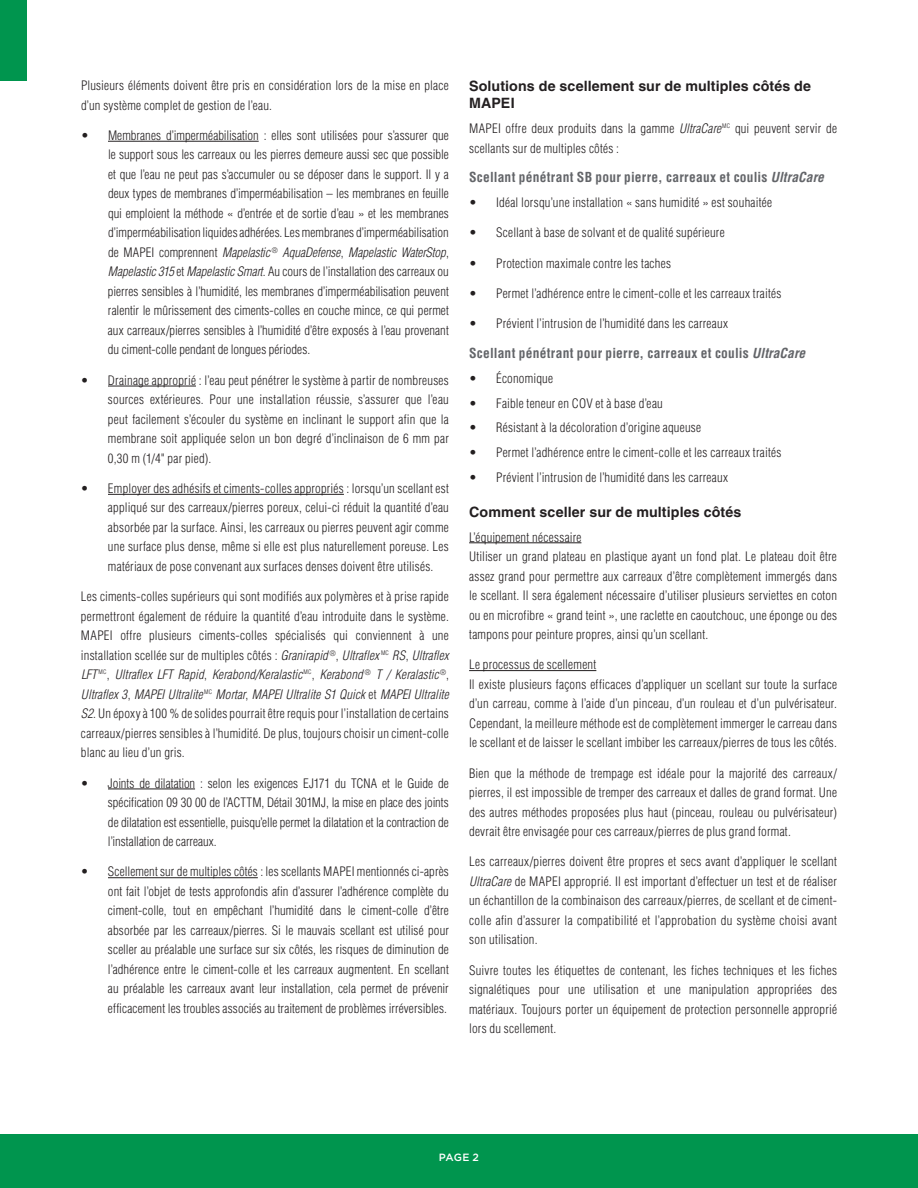
<style>
.page{position:relative;width:918px;height:1188px;background:#fff}
.page>*{position:absolute;margin:0;border:0;box-sizing:border-box;transform-origin:0 0}
.t1{font:700 14.25px/17.1px "Helvetica LT Std";letter-spacing:.005em;color:#231f20}
.t2{font:700 condensed 13.5px "Helvetica LT Std";letter-spacing:.015em;color:#636569}
.t3{font:300 condensed 12.75px/19.5px "Helvetica LT Std";letter-spacing:.02em;color:#231f20;text-align:justify}
.t4{font:500 10.5px "Gotham HTF";color:#fff}
.s1{font-style:italic}
</style>
<div class="page">
<hr style="left:108px;top:141px;width:151px;height:1px;background:#231f20">
<hr style="left:108px;top:386px;width:88px;height:1px;background:#231f20">
<hr style="left:108px;top:494px;width:236px;height:1px;background:#231f20">
<hr style="left:108px;top:789px;width:87px;height:1px;background:#231f20">
<hr style="left:108px;top:877px;width:150px;height:1px;background:#231f20">
<hr style="left:469px;top:542px;width:112px;height:1px;background:#231f20">
<hr style="left:469px;top:670px;width:127px;height:1px;background:#231f20">
<div style="left:0;top:0;width:27px;height:81px;background:#00954e"></div>
<div style="left:0;top:1134px;width:918px;height:54px;background:#00954e"></div>
<p class="t3" style="left:81px;top:76px;width:369px">Plusieurs éléments doivent être pris en considération lors de la mise en place d’un système complet de gestion de l’eau.</p>
<p class="t3" style="left:108px;top:126px;width:342px;text-indent:-27px">• Membranes d’imperméabilisation : elles sont utilisées pour s’assurer que le support sous les carreaux ou les pierres demeure aussi sec que possible et que l’eau ne peut pas s’accumuler ou se déposer dans le support. Il y a deux types de membranes d’imperméabilisation – les membranes en feuille qui emploient la méthode « d’entrée et de sortie d’eau » et les membranes d’imperméabilisation liquides adhérées. Les membranes d’imperméabilisation de MAPEI comprennent <span class="s1">Mapelastic</span> <sup>®</sup> <span class="s1">AquaDefense</span>, <span class="s1">Mapelastic WaterStop</span>, <span class="s1">Mapelastic 315</span> et <span class="s1">Mapelastic Smart</span>. Au cours de l’installation des carreaux ou pierres sensibles à l’humidité, les membranes d’imperméabilisation peuvent ralentir le mûrissement des ciments-colles en couche mince, ce qui permet aux carreaux/pierres sensibles à l’humidité d’être exposés à l’eau provenant du ciment-colle pendant de longues périodes.</p>
<p class="t3" style="left:108px;top:370px;width:342px;text-indent:-27px">• Drainage approprié : l’eau peut pénétrer le système à partir de nombreuses sources extérieures. Pour une installation réussie, s’assurer que l’eau peut facilement s’écouler du système en inclinant le support afin que la membrane soit appliquée selon un bon degré d’inclinaison de 6 mm par 0,30 m (1/4" par pied).</p>
<p class="t3" style="left:108px;top:479px;width:342px;text-indent:-27px">• Employer des adhésifs et ciments-colles appropriés : lorsqu’un scellant est appliqué sur des carreaux/pierres poreux, celui-ci réduit la quantité d’eau absorbée par la surface. Ainsi, les carreaux ou pierres peuvent agir comme une surface plus dense, même si elle est plus naturellement poreuse. Les matériaux de pose convenant aux surfaces denses doivent être utilisés.</p>
<p class="t3" style="left:81px;top:587px;width:369px">Les ciments-colles supérieurs qui sont modifiés aux polymères et à prise rapide permettront également de réduire la quantité d’eau introduite dans le système.<br>MAPEI offre plusieurs ciments-colles spécialisés qui conviennent à une installation scellée sur de multiples côtés : <span class="s1">Granirapid</span> <sup>®</sup>, <span class="s1">Ultraflex</span> <sup>MC</sup> <span class="s1">RS</span>, <span class="s1">Ultraflex LFT</span> <sup>MC</sup>, <span class="s1">Ultraflex LFT Rapid</span>, <span class="s1">Kerabond/Keralastic</span> <sup>MC</sup>, <span class="s1">Kerabond</span> <sup>®</sup> <span class="s1">T / Keralastic</span> <sup>®</sup>, <span class="s1">Ultraflex 3</span>, <span class="s1">MAPEI Ultralite</span> <sup>MC</sup> <span class="s1">Mortar</span>, <span class="s1">MAPEI Ultralite S1 Quick</span> et <span class="s1">MAPEI Ultralite S2</span>. Un époxy à 100 % de solides pourrait être requis pour l’installation de certains carreaux/pierres sensibles à l’humidité. De plus, toujours choisir un ciment-colle blanc au lieu d’un gris.</p>
<p class="t3" style="left:108px;top:773px;width:342px;text-indent:-27px">• Joints de dilatation : selon les exigences EJ171 du TCNA et le Guide de spécification 09 30 00 de l’ACTTM, Détail 301MJ, la mise en place des joints de dilatation est essentielle, puisqu’elle permet la dilatation et la contraction de l’installation de carreaux.</p>
<p class="t3" style="left:108px;top:862px;width:342px;text-indent:-27px">• Scellement sur de multiples côtés : les scellants MAPEI mentionnés ci-après ont fait l’objet de tests approfondis afin d’assurer l’adhérence complète du ciment-colle, tout en empêchant l’humidité dans le ciment-colle d’être absorbée par les carreaux/pierres. Si le mauvais scellant est utilisé pour sceller au préalable une surface sur six côtés, les risques de diminution de l’adhérence entre le ciment-colle et les carreaux augmentent. En scellant au préalable les carreaux avant leur installation, cela permet de prévenir efficacement les troubles associés au traitement de problèmes irréversibles.</p>
<p class="t1" style="left:469px;top:77px;width:344px">Solutions de scellement sur de multiples côtés de<br>MAPEI</p>
<p class="t3" style="left:469px;top:119px;width:369px">MAPEI offre deux produits dans la gamme <span class="s1">UltraCare</span> <sup>MC</sup> qui peuvent servir de scellants sur de multiples côtés :</p>
<p class="t2" style="left:469px;top:169px;width:356px">Scellant pénétrant SB pour pierre, carreaux et coulis <span class="s1">UltraCare</span></p>
<p class="t3" style="left:469px;top:193px;width:304px">• Idéal lorsqu’une installation « sans humidité » est souhaitée</p>
<p class="t3" style="left:469px;top:223px;width:257px">• Scellant à base de solvant et de qualité supérieure</p>
<p class="t3" style="left:469px;top:253px;width:203px">• Protection maximale contre les taches</p>
<p class="t3" style="left:469px;top:284px;width:314px">• Permet l’adhérence entre le ciment-colle et les carreaux traités</p>
<p class="t3" style="left:469px;top:314px;width:260px">• Prévient l’intrusion de l’humidité dans les carreaux</p>
<p class="t2" style="left:469px;top:344px;width:338px">Scellant pénétrant pour pierre, carreaux et coulis <span class="s1">UltraCare</span></p>
<p class="t3" style="left:469px;top:368px;width:86px">• Économique</p>
<p class="t3" style="left:469px;top:393px;width:195px">• Faible teneur en COV et à base d’eau</p>
<p class="t3" style="left:469px;top:418px;width:234px">• Résistant à la décoloration d’origine aqueuse</p>
<p class="t3" style="left:469px;top:443px;width:314px">• Permet l’adhérence entre le ciment-colle et les carreaux traités</p>
<p class="t3" style="left:469px;top:468px;width:260px">• Prévient l’intrusion de l’humidité dans les carreaux</p>
<p class="t1" style="left:469px;top:503px;width:274px">Comment sceller sur de multiples côtés</p>
<p class="t3" style="left:469px;top:527px;width:369px;text-align:left">L’équipement nécessaire<br>Utiliser un grand plateau en plastique ayant un fond plat. Le plateau doit être assez grand pour permettre aux carreaux d’être complètement immergés dans le scellant. Il sera également nécessaire d’utiliser plusieurs serviettes en coton ou en microfibre « grand teint », une raclette en caoutchouc, une éponge ou des tampons pour peinture propres, ainsi qu’un scellant.</p>
<p class="t3" style="left:469px;top:655px;width:369px;text-align:left">Le processus de scellement<br>Il existe plusieurs façons efficaces d’appliquer un scellant sur toute la surface d’un carreau, comme à l’aide d’un pinceau, d’un rouleau et d’un pulvérisateur.<br>Cependant, la meilleure méthode est de complètement immerger le carreau dans le scellant et de laisser le scellant imbiber les carreaux/pierres de tous les côtés.</p>
<p class="t3" style="left:469px;top:763px;width:369px">Bien que la méthode de trempage est idéale pour la majorité des carreaux/ pierres, il est impossible de tremper des carreaux et dalles de grand format. Une des autres méthodes proposées plus haut (pinceau, rouleau ou pulvérisateur) devrait être envisagée pour ces carreaux/pierres de plus grand format.</p>
<p class="t3" style="left:469px;top:852px;width:369px">Les carreaux/pierres doivent être propres et secs avant d’appliquer le scellant <span class="s1">UltraCare</span> de MAPEI approprié. Il est important d’effectuer un test et de réaliser un échantillon de la combinaison des carreaux/pierres, de scellant et de ciment&shy;colle afin d’assurer la compatibilité et l’approbation du système choisi avant son utilisation.</p>
<p class="t3" style="left:469px;top:960px;width:369px">Suivre toutes les étiquettes de contenant, les fiches techniques et les fiches signalétiques pour une utilisation et une manipulation appropriées des matériaux. Toujours porter un équipement de protection personnelle approprié lors du scellement.</p>
<p class="t4" style="left:439px;top:1151px;width:42px">PAGE 2</p>
</div>
